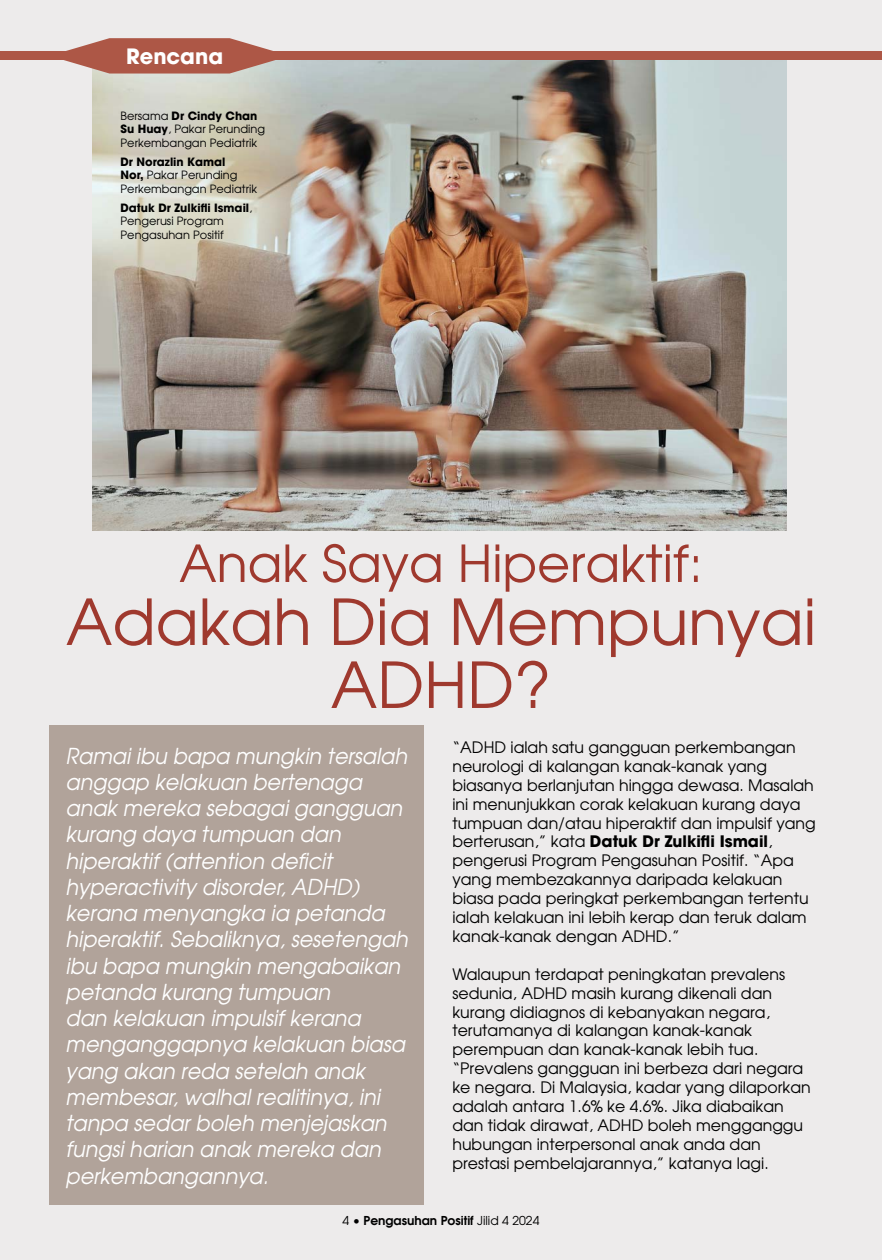
<style>
.page{position:relative;width:882px;height:1260px;background:#edebeb}
.page>*{position:absolute;margin:0;border:0;box-sizing:border-box;transform-origin:0 0}
.t1{font:63px/63px "Avant Garde";color:#9f392e;text-align:center}
.t2{font:50.75px "Avant Garde";color:#9f392e}
.t3{font:italic 21.88px/26.2px "Avant Garde";color:#fff;scale:.95 1}
.t4{font:700 21px "Avant Garde";color:#fff}
.t5{font:15.75px/18.9px "Avant Garde";color:#000}
.t6{font:600 12.25px "Avant Garde";color:#000}
.t7{font:11.38px/13.7px "Avant Garde";color:#000}
.s1{font-weight:700}
.s2{font-weight:400}
</style>
<div class="page">
<div style="left:50px;top:725px;width:374px;height:480px;background:#b1a39a"></div>
<img style="left:93px;top:60px;width:693px;height:471px">
<div style="left:0;top:52px;width:882px;height:8px;background:#ad5746"></div>
<svg style="left:49px;top:38px;width:241px;height:36px"></svg>
<h3 class="t4" style="left:126px;top:49px;width:99px">Rencana</h3>
<p class="t7" style="left:121px;top:110px;width:146px">Bersama <span class="s1">Dr Cindy Chan<br>Su Huay</span>, Pakar Perunding<br>Perkembangan Pediatrik</p>
<p class="t7" style="left:121px;top:156px;width:138px"><span class="s1">Dr Norazlin Kamal<br>Nor,</span> Pakar Perunding<br>Perkembangan Pediatrik</p>
<p class="t7" style="left:121px;top:202px;width:133px"><span class="s1">Datuk Dr Zulkifli Ismail</span>,<br>Pengerusi Program<br>Pengasuhan Positif</p>
<h2 class="t2" style="left:179px;top:544px;width:525px">Anak Saya Hiperaktif:</h2>
<h1 class="t1" style="left:66px;top:596px;width:752px">Adakah Dia Mempunyai<br>ADHD?</h1>
<p class="t3" style="left:66px;top:745px;width:362px">Ramai ibu bapa mungkin tersalah anggap kelakuan bertenaga anak mereka sebagai gangguan kurang daya tumpuan dan hiperaktif (attention deficit hyperactivity disorder, ADHD) kerana menyangka ia petanda hiperaktif. Sebaliknya, sesetengah ibu bapa mungkin mengabaikan petanda kurang tumpuan<br>dan kelakuan impulsif kerana menganggapnya kelakuan biasa yang akan reda setelah anak membesar, walhal realitinya, ini tanpa sedar boleh menjejaskan fungsi harian anak mereka dan perkembangannya.</p>
<p class="t5" style="left:452px;top:739px;width:365px">“ADHD ialah satu gangguan perkembangan neurologi di kalangan kanak-kanak yang biasanya berlanjutan hingga dewasa. Masalah ini menunjukkan corak kelakuan kurang daya tumpuan dan/atau hiperaktif dan impulsif yang berterusan,” kata <span class="s1">Datuk Dr Zulkifli Ismail</span>, pengerusi Program Pengasuhan Positif. “Apa yang membezakannya daripada kelakuan biasa pada peringkat perkembangan tertentu ialah kelakuan ini lebih kerap dan teruk dalam kanak-kanak dengan ADHD.”</p>
<p class="t5" style="left:452px;top:966px;width:360px">Walaupun terdapat peningkatan prevalens sedunia, ADHD masih kurang dikenali dan kurang didiagnos di kebanyakan negara, terutamanya di kalangan kanak-kanak perempuan dan kanak-kanak lebih tua. “Prevalens gangguan ini berbeza dari negara ke negara. Di Malaysia, kadar yang dilaporkan adalah antara 1.6% ke 4.6%. Jika diabaikan dan tidak dirawat, ADHD boleh mengganggu hubungan interpersonal anak anda dan prestasi pembelajarannya,” katanya lagi.</p>
<p class="t6" style="left:342px;top:1216px;width:199px"><span class="s2">4 •</span> Pengasuhan Positif <span class="s2">Jilid 4 2024</span></p>
</div>
